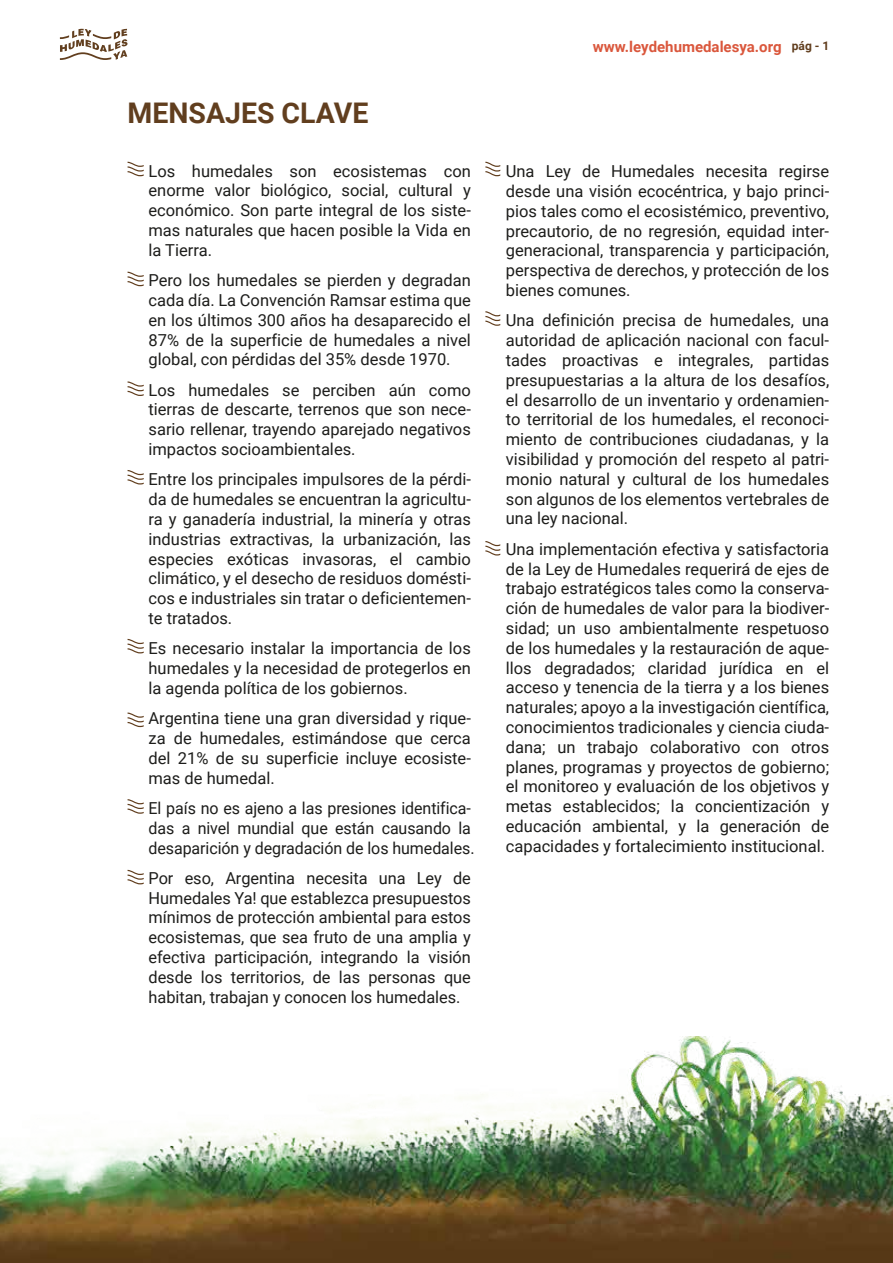
<style>
.page{position:relative;width:893px;height:1263px;background:#fff}
.page>*{position:absolute;margin:0;border:0;box-sizing:border-box;transform-origin:0 0}
.t1{font:700 28.5px "Roboto";color:#613e1e}
.t2{font:16.5px/19.8px "Roboto";color:#1d1d1b;text-align:justify}
.t3{font:700 15px "Roboto";color:#da573c}
.s1{font-size:12px;color:#613e1e}
</style>
<div class="page">
<svg style="left:128px;top:162px;width:16px;height:14px"></svg>
<svg style="left:485px;top:162px;width:15px;height:14px"></svg>
<svg style="left:485px;top:311px;width:15px;height:15px"></svg>
<svg style="left:485px;top:541px;width:15px;height:14px"></svg>
<svg style="left:128px;top:272px;width:16px;height:14px"></svg>
<svg style="left:128px;top:381px;width:16px;height:15px"></svg>
<svg style="left:128px;top:470px;width:16px;height:14px"></svg>
<svg style="left:128px;top:639px;width:16px;height:14px"></svg>
<svg style="left:128px;top:712px;width:16px;height:15px"></svg>
<svg style="left:128px;top:799px;width:16px;height:15px"></svg>
<svg style="left:128px;top:870px;width:16px;height:14px"></svg>
<img style="left:0;top:1036px;width:893px;height:227px">
<svg style="left:60px;top:29px;width:68px;height:31px"></svg>
<h1 class="t1" style="left:127px;top:92px;width:243px">MENSAJES CLAVE</h1>
<p class="t2" style="left:148px;top:160px;width:324px">Los humedales son ecosistemas con enorme valor biológico, social, cultural y económico. Son parte integral de los siste&shy;mas naturales que hacen posible la Vida en la Tierra.</p>
<p class="t2" style="left:148px;top:270px;width:324px">Pero los humedales se pierden y degradan cada día. La Convención Ramsar estima que en los últimos 300 años ha desaparecido el 87% de la superficie de humedales a nivel global, con pérdidas del 35% desde 1970.</p>
<p class="t2" style="left:148px;top:379px;width:324px">Los humedales se perciben aún como tierras de descarte, terrenos que son nece&shy;sario rellenar, trayendo aparejado negativos impactos socioambientales.</p>
<p class="t2" style="left:148px;top:469px;width:324px">Entre los principales impulsores de la pérdi&shy;da de humedales se encuentran la agricultu&shy;ra y ganadería industrial, la minería y otras industrias extractivas, la urbanización, las especies exóticas invasoras, el cambio climático, y el desecho de residuos domésti&shy;cos e industriales sin tratar o deficientemen&shy;te tratados.</p>
<p class="t2" style="left:148px;top:638px;width:324px">Es necesario instalar la importancia de los humedales y la necesidad de protegerlos en la agenda política de los gobiernos.</p>
<p class="t2" style="left:148px;top:708px;width:324px">Argentina tiene una gran diversidad y rique&shy;za de humedales, estimándose que cerca del 21% de su superficie incluye ecosiste&shy;mas de humedal.</p>
<p class="t2" style="left:148px;top:797px;width:328px;text-align:left">El país no es ajeno a las presiones identifica&shy;das a nivel mundial que están causando la desaparición y degradación de los humedales.</p>
<p class="t2" style="left:148px;top:867px;width:324px">Por eso, Argentina necesita una Ley de Humedales Ya! que establezca presupuestos mínimos de protección ambiental para estos ecosistemas, que sea fruto de una amplia y efectiva participación, integrando la visión desde los territorios, de las personas que habitan, trabajan y conocen los humedales.</p>
<p class="t3" style="left:593px;top:37px;width:238px">www.leydehumedalesya.org <span class="s1">pág - 1</span></p>
<p class="t2" style="left:506px;top:161px;width:325px">Una Ley de Humedales necesita regirse desde una visión ecocéntrica, y bajo princi&shy;pios tales como el ecosistémico, preventivo, precautorio, de no regresión, equidad inter&shy;generacional, transparencia y participación, perspectiva de derechos, y protección de los bienes comunes.</p>
<p class="t2" style="left:506px;top:310px;width:325px">Una definición precisa de humedales, una autoridad de aplicación nacional con facul&shy;tades proactivas e integrales, partidas presupuestarias a la altura de los desafíos, el desarrollo de un inventario y ordenamien&shy;to territorial de los humedales, el reconoci&shy;miento de contribuciones ciudadanas, y la visibilidad y promoción del respeto al patri&shy;monio natural y cultural de los humedales son algunos de los elementos vertebrales de una ley nacional.</p>
<p class="t2" style="left:506px;top:538px;width:325px">Una implementación efectiva y satisfactoria de la Ley de Humedales requerirá de ejes de trabajo estratégicos tales como la conserva&shy;ción de humedales de valor para la biodiver&shy;sidad; un uso ambientalmente respetuoso de los humedales y la restauración de aque&shy;llos degradados; claridad jurídica en el acceso y tenencia de la tierra y a los bienes naturales; apoyo a la investigación científica, conocimientos tradicionales y ciencia ciuda&shy;dana; un trabajo colaborativo con otros planes, programas y proyectos de gobierno; el monitoreo y evaluación de los objetivos y metas establecidos; la concientización y educación ambiental, y la generación de capacidades y fortalecimiento institucional.</p>
</div>
